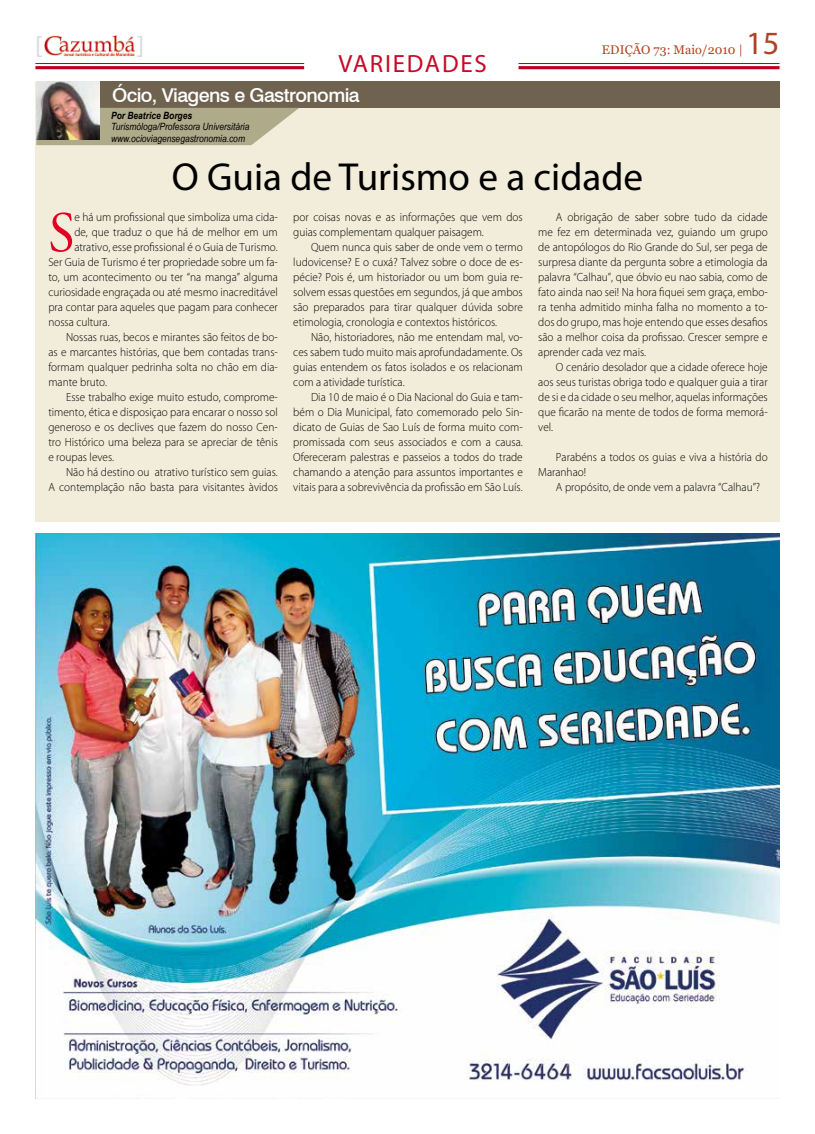
<style>
.page{position:relative;width:815px;height:1134px;background:#fff}
.page>*{position:absolute;margin:0;border:0;box-sizing:border-box;transform-origin:0 0}
.t1{font:57.12px "Adobe Garamond Pro";color:#df0023;scale:.95 1}
.t2{font:39.25px "Myriad Pro";color:#000}
.t3{font:32.5px "Myriad";color:#b04223}
.t4{font:25px "Myriad Pro";letter-spacing:.07em;color:#c60a27}
.t5{font:500 19px "Swiss 721 BT";letter-spacing:-.03em;color:#fff}
.t6{font:12.5px "Georgia";color:#b04223}
.t7{font:300 11.88px/15px "Myriad Pro";color:#000;text-align:justify;scale:.95 1}
.t8{font:italic 10px/11.2px "Arial Narrow";color:#000}
.t9{font:italic 700 10px "Arial Narrow";color:#000}
</style>
<div class="page">
<img style="left:37px;top:35px;width:105px;height:22px">
<hr style="left:519px;top:63px;width:261px;height:1px;background:#bc001d">
<hr style="left:519px;top:66px;width:261px;height:3px;background:#bc001d">
<hr style="left:35px;top:63px;width:269px;height:1px;background:#bc001d">
<hr style="left:35px;top:66px;width:269px;height:3px;background:#bc001d">
<img style="left:35px;top:533px;width:745px;height:565px">
<div style="left:35px;top:84px;width:745px;height:438px;background:#f2edda"></div>
<div style="left:36px;top:81px;width:744px;height:27px;background:#6f6350"></div>
<svg style="left:36px;top:108px;width:263px;height:37px"></svg>
<img style="left:36px;top:81px;width:64px;height:59px">
<h3 class="t4" style="left:339px;top:48px;width:150px">VARIEDADES</h3>
<h3 class="t5" style="left:112px;top:84px;width:249px">Ócio, Viagens e Gastronomia</h3>
<p class="t9" style="left:111px;top:108px;width:83px">Por Beatrice Borges</p>
<p class="t8" style="left:111px;top:121px;width:140px">Turismóloga/Professora Universitária www.ocioviagensegastronomia.com</p>
<p class="t6" style="left:602px;top:42px;width:143px">EDIÇÃO 73: Maio/2010 |</p>
<h3 class="t3" style="left:746px;top:27px;width:35px">15</h3>
<h2 class="t2" style="left:172px;top:153px;width:473px">O Guia de Turismo e a cidade</h2>
<h1 class="t1" style="left:48px;top:199px;width:29px">S</h1>
<p class="t7" style="left:74px;top:209px;width:216px">e há um profissional que simboliza uma cida-</p>
<p class="t7" style="left:74px;top:224px;width:216px">de, que traduz o que há de melhor em um</p>
<p class="t7" style="left:74px;top:239px;width:216px">atrativo, esse profissional é o Guia de Turismo.</p>
<p class="t7" style="left:48px;top:254px;width:243px">Ser Guia de Turismo é ter propriedade sobre um fa-</p>
<p class="t7" style="left:48px;top:269px;width:243px">to, um acontecimento ou ter “na manga” alguma</p>
<p class="t7" style="left:48px;top:284px;width:243px">curiosidade engraçada ou até mesmo inacreditável</p>
<p class="t7" style="left:48px;top:299px;width:243px">pra contar para aqueles que pagam para conhecer</p>
<p class="t7" style="left:48px;top:314px;width:66px">nossa cultura.</p>
<p class="t7" style="left:66px;top:329px;width:224px">Nossas ruas, becos e mirantes são feitos de bo-</p>
<p class="t7" style="left:48px;top:344px;width:243px">as e marcantes histórias, que bem contadas trans-</p>
<p class="t7" style="left:48px;top:359px;width:243px">formam qualquer pedrinha solta no chão em dia-</p>
<p class="t7" style="left:48px;top:374px;width:63px">mante bruto.</p>
<p class="t7" style="left:66px;top:389px;width:224px">Esse trabalho exige muito estudo, comprome-</p>
<p class="t7" style="left:48px;top:404px;width:243px">timento, ética e disposiçao para encarar o nosso sol</p>
<p class="t7" style="left:48px;top:419px;width:243px">generoso e os declives que fazem do nosso Cen-</p>
<p class="t7" style="left:48px;top:434px;width:243px">tro Histórico uma beleza para se apreciar de tênis</p>
<p class="t7" style="left:48px;top:449px;width:71px">e roupas leves.</p>
<p class="t7" style="left:66px;top:464px;width:224px">Não há destino ou atrativo turístico sem guias.</p>
<p class="t7" style="left:48px;top:479px;width:243px">A contemplação não basta para visitantes àvidos</p>
<p class="t7" style="left:293px;top:209px;width:243px">por coisas novas e as informações que vem dos guias complementam qualquer paisagem.</p>
<p class="t7" style="left:293px;top:239px;width:243px;text-indent:18px">Quem nunca quis saber de onde vem o termo ludovicense? E o cuxá? Talvez sobre o doce de es&shy;pécie? Pois é, um historiador ou um bom guia re&shy;solvem essas questões em segundos, já que ambos são preparados para tirar qualquer dúvida sobre etimologia, cronologia e contextos históricos.</p>
<p class="t7" style="left:293px;top:329px;width:243px;text-indent:18px">Não, historiadores, não me entendam mal, vo&shy;ces sabem tudo muito mais aprofundadamente. Os guias entendem os fatos isolados e os relacionam com a atividade turística.</p>
<p class="t7" style="left:293px;top:389px;width:243px;text-indent:18px">Dia 10 de maio é o Dia Nacional do Guia e tam&shy;bém o Dia Municipal, fato comemorado pelo Sin&shy;dicato de Guias de Sao Luís de forma muito com&shy;promissada com seus associados e com a causa.<br>Ofereceram palestras e passeios a todos do trade chamando a atenção para assuntos importantes e vitais para a sobrevivência da profissão em São Luís.</p>
<p class="t7" style="left:538px;top:209px;width:243px;text-indent:18px">A obrigação de saber sobre tudo da cidade me fez em determinada vez, guiando um grupo de antopólogos do Rio Grande do Sul, ser pega de surpresa diante da pergunta sobre a etimologia da palavra “Calhau”, que óbvio eu nao sabia, como de fato ainda nao sei! Na hora fiquei sem graça, embo&shy;ra tenha admitido minha falha no momento a to&shy;dos do grupo, mas hoje entendo que esses desafios são a melhor coisa da profissao. Crescer sempre e aprender cada vez mais.</p>
<p class="t7" style="left:538px;top:359px;width:243px;text-indent:18px">O cenário desolador que a cidade oferece hoje aos seus turistas obriga todo e qualquer guia a tirar de si e da cidade o seu melhor, aquelas informações que ficarão na mente de todos de forma memorá&shy;vel.</p>
<p class="t7" style="left:538px;top:449px;width:243px;text-indent:18px">Parabéns a todos os guias e viva a história do<br>Maranhao!</p>
<p class="t7" style="left:556px;top:479px;width:217px">A propósito, de onde vem a palavra “Calhau”?</p>
</div>
